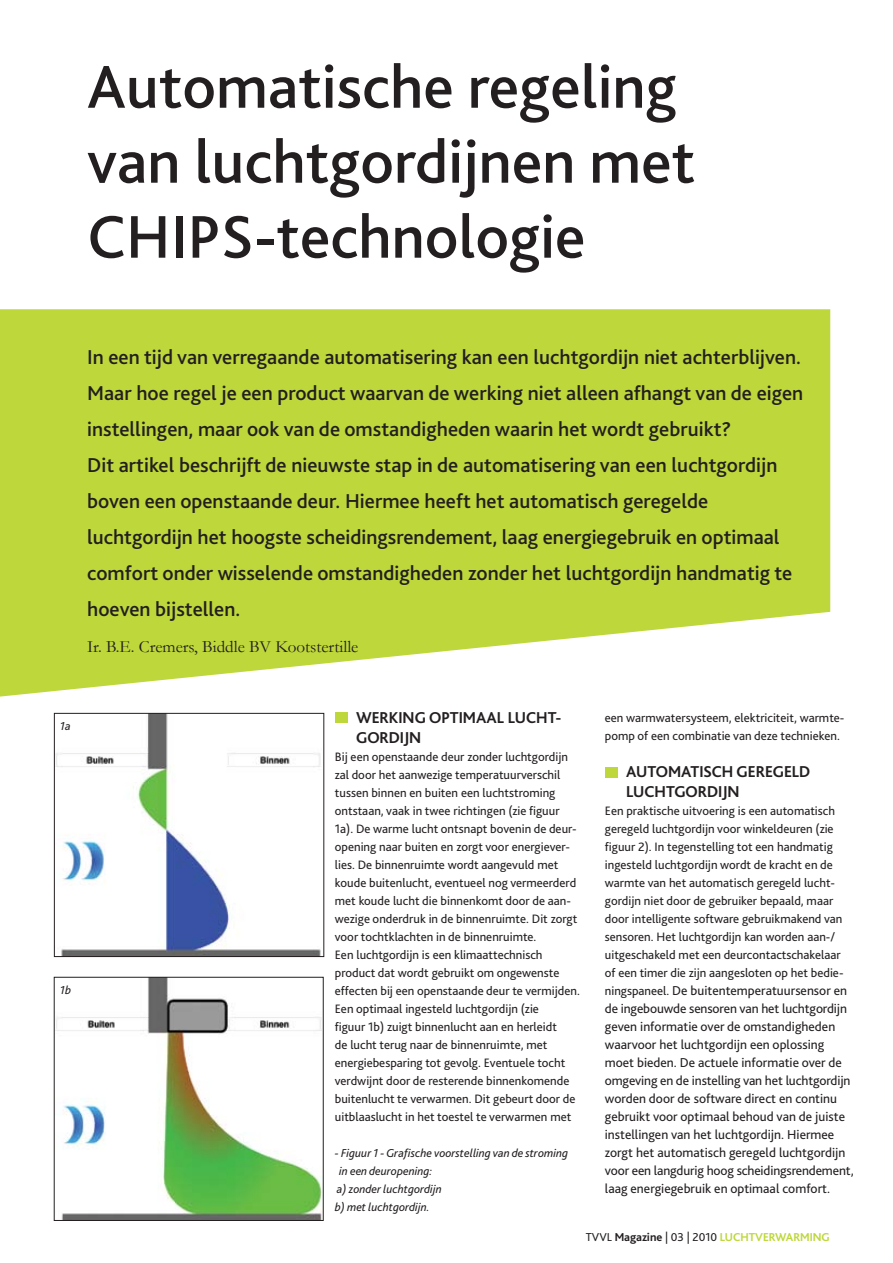
<style>
.page{position:relative;width:893px;height:1263px;background:#fff}
.page>*{position:absolute;margin:0;border:0;box-sizing:border-box;transform-origin:0 0}
.t1{font:500 63px/75px "Bliss 2";color:#231f20}
.t2{font:500 21px/36px "Bliss 2";color:#231f20}
.t3{font:17.1px "Garamond";color:#231f20}
.t4{font:700 16.5px/19.8px "Bliss";color:#231f20}
.t5{font:13.5px/18px "Bliss 2";color:#231f20}
.t6{font:12.75px/18px "Bliss 2";color:#231f20}
.t7{font:italic 12px "Bliss 2";color:#231f20}
.t8{font:12px "Bliss 2";color:#231f20}
.t9{font:700 12px "Bliss";color:#bed73b}
.s1{font-size:12.75px}
.s2{font-family:"Bliss";font-weight:700}
.s3{font-family:"Bliss";font-weight:700;color:#bed73b}
</style>
<div class="page">
<svg style="left:0;top:309px;width:830px;height:387px;background:#c4db50"></svg>
<img style="left:56px;top:979px;width:266px;height:240px">
<div style="left:54px;top:977px;width:270px;height:244px;border:1px solid #231f20"></div>
<img style="left:56px;top:715px;width:265px;height:240px">
<div style="left:54px;top:713px;width:270px;height:244px;border:1px solid #231f20"></div>
<div style="left:335px;top:712px;width:13px;height:11px;background:#bed73b"></div>
<div style="left:605px;top:767px;width:13px;height:10px;background:#bed73b"></div>
<h1 class="t1" style="left:87px;top:48px;width:609px">Automatische regeling van luchtgordijnen met<br>CHIPS-technologie</h1>
<p class="t2" style="left:87px;top:339px;width:718px">In een tijd van verregaande automatisering kan een luchtgordijn niet achterblijven.<br>Maar hoe regel je een product waarvan de werking niet alleen afhangt van de eigen instellingen, maar ook van de omstandigheden waarin het wordt gebruikt?<br>Dit artikel beschrijft de nieuwste stap in de automatisering van een luchtgordijn boven een openstaande deur. Hiermee heeft het automatisch geregelde luchtgordijn het hoogste scheidingsrendement, laag energiegebruik en optimaal comfort onder wisselende omstandigheden zonder het luchtgordijn handmatig te hoeven bijstellen.</p>
<h3 class="t3" style="left:87px;top:637px;width:273px">Ir. B.E. Cremers, Biddle BV Kootstertille</h3>
<p class="t7" style="left:60px;top:718px;width:12px">1a</p>
<p class="t7" style="left:60px;top:982px;width:13px">1b</p>
<p class="t4" style="left:356px;top:708px;width:207px">WERKING OPTIMAAL LUCHT-<br>GORDIJN</p>
<p class="t6" style="left:335px;top:747px;width:247px">Bij een openstaande deur zonder luchtgordijn zal door het aanwezige temperatuurverschil tussen binnen en buiten een luchtstroming ontstaan, vaak in twee richtingen (zie figuur 1a). De warme lucht ontsnapt bovenin de deur&shy;opening naar buiten en zorgt voor energiever&shy;lies. De binnenruimte wordt aangevuld met koude buitenlucht, eventueel nog vermeerderd met koude lucht die binnenkomt door de aan&shy;wezige onderdruk in de binnenruimte. Dit zorgt voor tochtklachten in de binnenruimte.<br>Een luchtgordijn is een klimaattechnisch product dat wordt gebruikt om ongewenste effecten bij een openstaande deur te vermijden.<br>Een optimaal ingesteld luchtgordijn (zie<br>figuur 1b) zuigt binnenlucht aan en herleidt<br>de lucht terug naar de binnenruimte, met energiebesparing tot gevolg. Eventuele tocht verdwijnt door de resterende binnenkomende buitenlucht te verwarmen. Dit gebeurt door de uitblaaslucht in het toestel te verwarmen met</p>
<p class="t7" style="left:335px;top:1145px;width:235px">- Figuur 1 - Grafische voorstelling van de stroming</p>
<p class="t7" style="left:339px;top:1163px;width:95px">in een deuropening:</p>
<p class="t7" style="left:337px;top:1181px;width:107px">a) zonder luchtgordijn</p>
<p class="t7" style="left:335px;top:1199px;width:96px">b) met luchtgordijn.</p>
<p class="t6" style="left:605px;top:708px;width:241px">een warmwatersysteem, elektriciteit, warmte&shy;pomp of een combinatie van deze technieken.</p>
<p class="t4" style="left:626px;top:762px;width:185px">AUTOMATISCH GEREGELD<br>LUCHTGORDIJN</p>
<p class="t6" style="left:605px;top:802px;width:240px">Een praktische uitvoering is een automatisch geregeld luchtgordijn voor winkeldeuren (zie figuur 2). In tegenstelling tot een handmatig ingesteld luchtgordijn wordt de kracht en de warmte van het automatisch geregeld lucht&shy;gordijn niet door de gebruiker bepaald, maar door intelligente software gebruikmakend van sensoren. Het luchtgordijn kan worden aan-/ uitgeschakeld met een deurcontactschakelaar of een timer die zijn aangesloten op het bedie-</p>
<p class="t5" style="left:605px;top:981px;width:250px"><span class="s1">ningspaneel.</span> De buitentemperatuursensor en de ingebouwde sensoren van het luchtgordijn geven informatie over de omstandigheden waarvoor het luchtgordijn een oplossing moet bieden. De actuele informatie over de omgeving en de instelling van het luchtgordijn worden door de software direct en continu gebruikt voor optimaal behoud van de juiste instellingen van het luchtgordijn. Hiermee zorgt het automatisch geregeld luchtgordijn voor een langdurig hoog scheidingsrendement, laag energiegebruik en optimaal comfort.</p>
<p class="t8" style="left:586px;top:1230px;width:142px">TVVL <span class="s2">MAGAZINE</span> | 03 | 2010 <span class="s3">LUCHT</span></p>
<p class="t9" style="left:755px;top:1231px;width:17px">VERWARMING</p>
</div>
